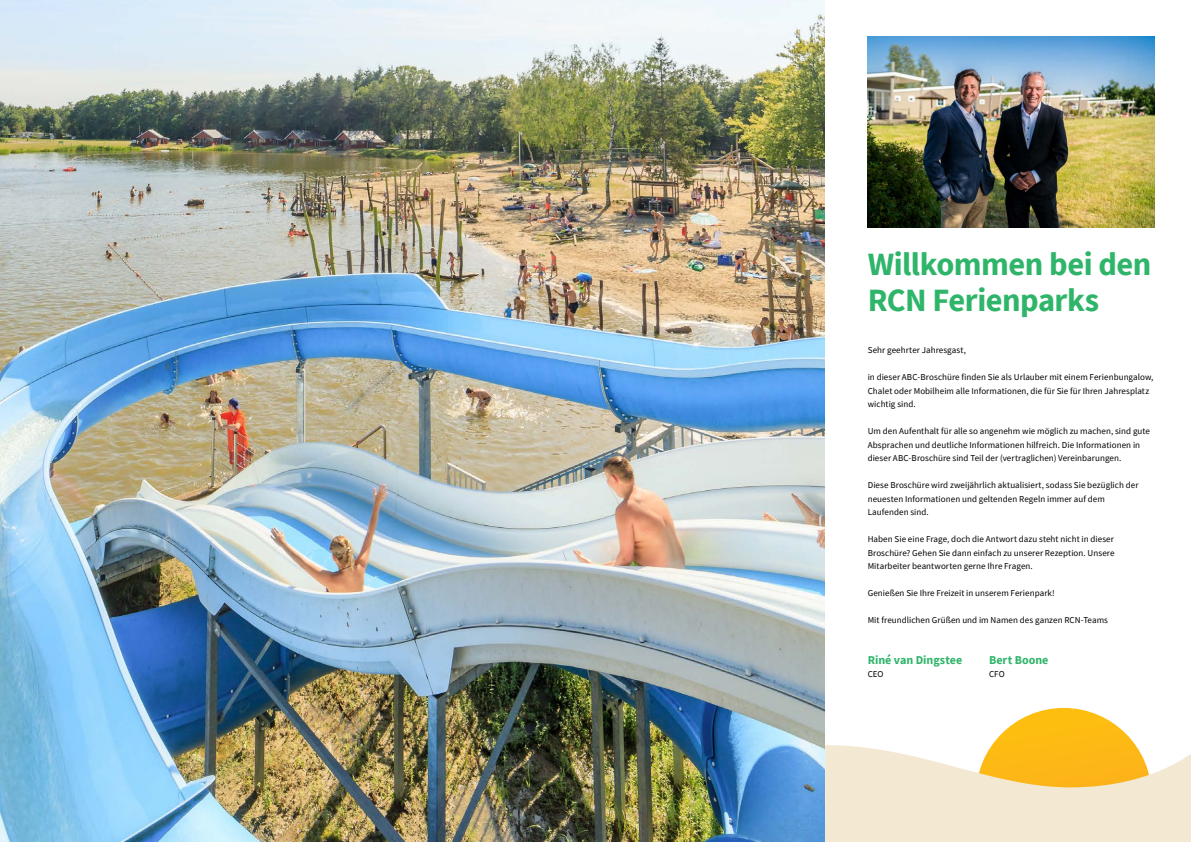
<style>
.page{position:relative;width:1191px;height:842px;background:#fff}
.page>*{position:absolute;margin:0;border:0;box-sizing:border-box;transform-origin:0 0}
.t1{font:700 32.5px/35.8px "Source Sans Pro";letter-spacing:-.015em;color:#2fb56a}
.t2{font:700 12px "Source Sans Pro";color:#2fb56a}
.t3{font:9px/13.5px "Source Sans Pro";letter-spacing:.005em;color:#000}
</style>
<div class="page">
<img style="left:0;top:0;width:825px;height:842px">
<svg style="left:825px;top:707px;width:366px;height:135px"></svg>
<img style="left:867px;top:36px;width:288px;height:191px">
<h1 class="t1" style="left:867px;top:246px;width:285px">Willkommen bei den<br>RCN Ferienparks</h1>
<p class="t3" style="left:867px;top:343px;width:100px">Sehr geehrter Jahresgast,</p>
<p class="t3" style="left:867px;top:370px;width:287px">in dieser ABC-Broschüre finden Sie als Urlauber mit einem Ferienbungalow,<br>Chalet oder Mobilheim alle Informationen, die für Sie für Ihren Jahresplatz wichtig sind.</p>
<p class="t3" style="left:867px;top:424px;width:284px">Um den Aufenthalt für alle so angenehm wie möglich zu machen, sind gute<br>Absprachen und deutliche Informationen hilfreich. Die Informationen in dieser ABC-Broschüre sind Teil der (vertraglichen) Vereinbarungen.</p>
<p class="t3" style="left:867px;top:478px;width:272px">Diese Broschüre wird zweijährlich aktualisiert, sodass Sie bezüglich der neuesten Informationen und geltenden Regeln immer auf dem<br>Laufenden sind.</p>
<p class="t3" style="left:867px;top:532px;width:248px;text-align:justify">Haben Sie eine Frage, doch die Antwort dazu steht nicht in dieser Broschüre? Gehen Sie dann einfach zu unserer Rezeption. Unsere Mitarbeiter beantworten gerne Ihre Fragen.</p>
<p class="t3" style="left:867px;top:586px;width:188px">Genießen Sie Ihre Freizeit in unserem Ferienpark!</p>
<p class="t3" style="left:867px;top:613px;width:242px">Mit freundlichen Grüßen und im Namen des ganzen RCN-Teams</p>
<h2 class="t2" style="left:867px;top:651px;width:96px">Riné van Dingstee</h2>
<p class="t3" style="left:867px;top:667px;width:17px">CEO</p>
<h2 class="t2" style="left:989px;top:651px;width:61px">Bert Boone</h2>
<p class="t3" style="left:989px;top:667px;width:17px">CFO</p>
</div>
